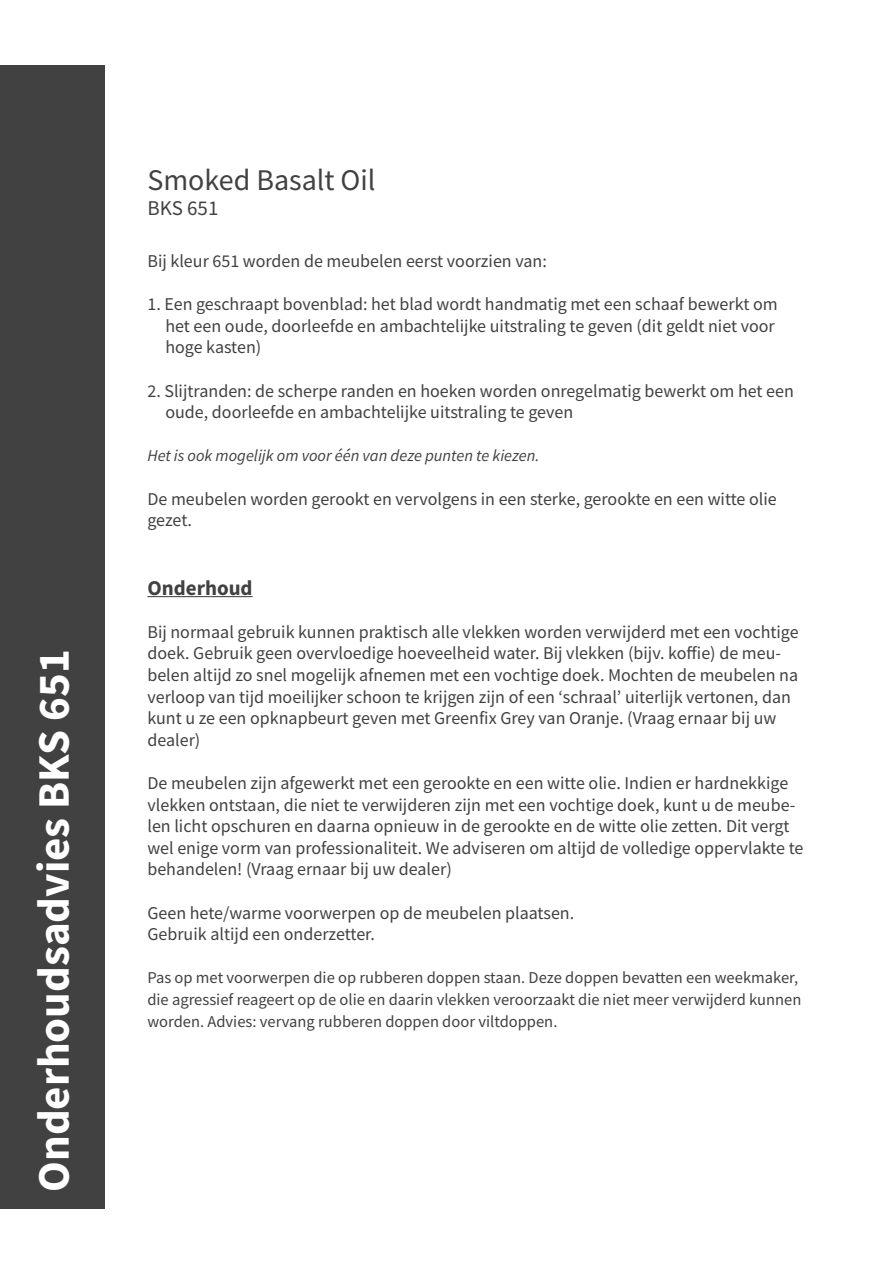
<style>
.page{position:relative;width:893px;height:1263px;background:#fff}
.page>*{position:absolute;margin:0;border:0;box-sizing:border-box;transform-origin:0 0}
.t1{font:700 45px "Source Sans Pro";color:#fff}
.t2{font:30px "Source Sans Pro";color:#414142}
.t3{font:700 21px "Source Sans Pro";color:#414142}
.t4{font:21px "Source Sans Pro";color:#414142}
.t5{font:18px/21.6px "Source Sans Pro";color:#414142}
.t6{font:16.5px/21.6px "Source Sans Pro";color:#414142}
.t7{font:italic 16.5px "Source Sans Pro";color:#414142}
</style>
<div class="page">
<div style="left:0;top:65px;width:105px;height:1144px;background:#414142"></div>
<hr style="left:147px;top:596px;width:106px;height:1px;background:#414142">
<p class="t1" style="left:23px;top:1192px;width:544px;rotate:-90deg">Onderhoudsadvies BKS 651</p>
<p class="t2" style="left:147px;top:161px;width:230px">Smoked Basalt Oil</p>
<p class="t4" style="left:147px;top:195px;width:73px">BKS 651</p>
<p class="t5" style="left:147px;top:250px;width:401px">Bij kleur 651 worden de meubelen eerst voorzien van:</p>
<p class="t5" style="left:147px;top:293px;width:632px">1. Een geschraapt bovenblad: het blad wordt handmatig met een schaaf bewerkt om</p>
<p class="t5" style="left:165px;top:315px;width:611px">het een oude, doorleefde en ambachtelijke uitstraling te geven (dit geldt niet voor</p>
<p class="t5" style="left:165px;top:336px;width:97px">hoge kasten)</p>
<p class="t5" style="left:147px;top:380px;width:648px">2. Slijtranden: de scherpe randen en hoeken worden onregelmatig bewerkt om het een</p>
<p class="t5" style="left:165px;top:401px;width:409px">oude, doorleefde en ambachtelijke uitstraling te geven</p>
<p class="t7" style="left:147px;top:445px;width:394px">Het is ook mogelijk om voor één van deze punten te kiezen.</p>
<p class="t5" style="left:147px;top:488px;width:631px">De meubelen worden gerookt en vervolgens in een sterke, gerookte en een witte olie gezet.</p>
<p class="t3" style="left:147px;top:573px;width:107px">Onderhoud</p>
<p class="t5" style="left:147px;top:621px;width:653px">Bij normaal gebruik kunnen praktisch alle vlekken worden verwijderd met een vochtige doek. Gebruik geen overvloedige hoeveelheid water. Bij vlekken (bijv. koffie) de meu&shy;belen altijd zo snel mogelijk afnemen met een vochtige doek. Mochten de meubelen na verloop van tijd moeilijker schoon te krijgen zijn of een ‘schraal’ uiterlijk vertonen, dan kunt u ze een opknapbeurt geven met Greenfix Grey van Oranje. (Vraag ernaar bij uw dealer)</p>
<p class="t5" style="left:147px;top:772px;width:657px">De meubelen zijn afgewerkt met een gerookte en een witte olie. Indien er hardnekkige vlekken ontstaan, die niet te verwijderen zijn met een vochtige doek, kunt u de meube&shy;len licht opschuren en daarna opnieuw in de gerookte en de witte olie zetten. Dit vergt wel enige vorm van professionaliteit. We adviseren om altijd de volledige oppervlakte te behandelen! (Vraag ernaar bij uw dealer)</p>
<p class="t5" style="left:147px;top:902px;width:428px">Geen hete/warme voorwerpen op de meubelen plaatsen.</p>
<p class="t5" style="left:147px;top:923px;width:229px">Gebruik altijd een onderzetter.</p>
<p class="t6" style="left:147px;top:967px;width:655px">Pas op met voorwerpen die op rubberen doppen staan. Deze doppen bevatten een weekmaker, die agressief reageert op de olie en daarin vlekken veroorzaakt die niet meer verwijderd kunnen worden. Advies: vervang rubberen doppen door viltdoppen.</p>
</div>
